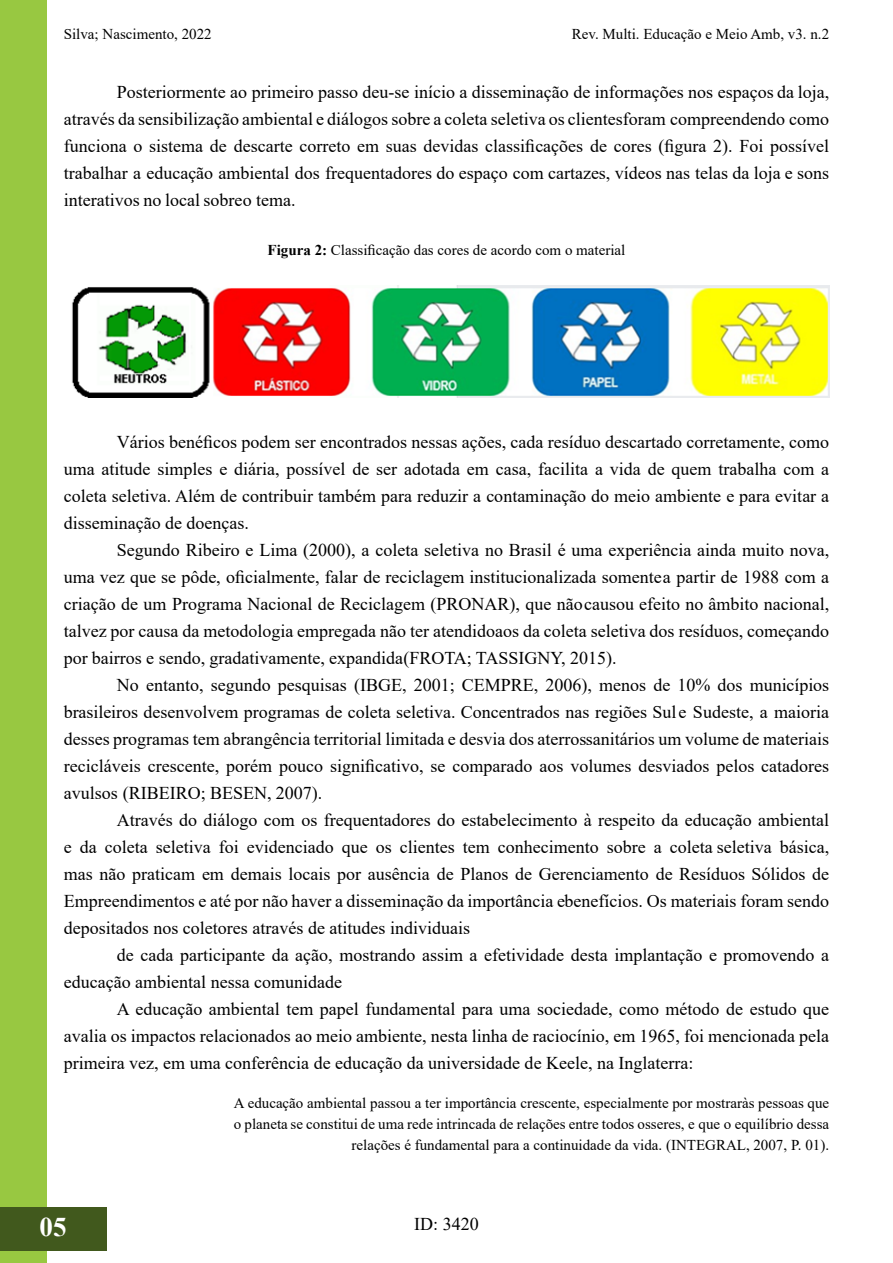
<style>
.page{position:relative;width:893px;height:1263px;background:#fff}
.page>*{position:absolute;margin:0;border:0;box-sizing:border-box;transform-origin:0 0}
.t1{font:700 27px "Times New Roman";color:#fff}
.t2{font:18px/27px "Times New Roman";color:#000;text-align:justify}
.t3{font:15px/21px "Times New Roman";color:#000;text-align:right}
.s1{font-weight:700}
</style>
<div class="page">
<div style="left:0;top:1px;width:47px;height:1262px;background:#98c841"></div>
<div style="left:0;top:1207px;width:106px;height:43px;background:#41591d"></div>
<img style="left:72px;top:285px;width:757px;height:112px">
<p class="t3" style="left:64px;top:23px;width:149px">Silva; Nascimento, 2022</p>
<p class="t3" style="left:572px;top:23px;width:259px">Rev. Multi. Educação e Meio Amb, v3. n.2</p>
<p class="t2" style="left:64px;top:77px;width:767px;text-indent:53px">Posteriormente ao primeiro passo deu-se início a disseminação de informações nos espaços da loja, através da sensibilização ambiental e diálogos sobre a coleta seletiva os clientes foram compreendendo como funciona o sistema de descarte correto em suas devidas classificações de cores (figura 2). Foi possível trabalhar a educação ambiental dos frequentadores do espaço com cartazes, vídeos nas telas da loja e sons interativos no local sobre o tema.</p>
<p class="t3" style="left:268px;top:239px;width:359px"><span class="s1">Figura 2:</span> Classificação das cores de acordo com o material</p>
<p class="t2" style="left:64px;top:428px;width:767px;text-indent:53px">Vários benéficos podem ser encontrados nessas ações, cada resíduo descartado corretamente, como uma atitude simples e diária, possível de ser adotada em casa, facilita a vida de quem trabalha com a coleta seletiva. Além de contribuir também para reduzir a contaminação do meio ambiente e para evitar a disseminação de doenças.</p>
<p class="t2" style="left:64px;top:536px;width:767px;text-indent:53px">Segundo Ribeiro e Lima (2000), a coleta seletiva no Brasil é uma experiência ainda muito nova, uma vez que se pôde, oficialmente, falar de reciclagem institucionalizada somente a partir de 1988 com a criação de um Programa Nacional de Reciclagem (PRONAR), que não causou efeito no âmbito nacional, talvez por causa da metodologia empregada não ter atendido aos da coleta seletiva dos resíduos, começando por bairros e sendo, gradativamente, expandida (FROTA; TASSIGNY, 2015).</p>
<p class="t2" style="left:64px;top:671px;width:767px;text-indent:53px">No entanto, segundo pesquisas (IBGE, 2001; CEMPRE, 2006), menos de 10% dos municípios brasileiros desenvolvem programas de coleta seletiva. Concentrados nas regiões Sul e Sudeste, a maioria desses programas tem abrangência territorial limitada e desvia dos aterros sanitários um volume de materiais recicláveis crescente, porém pouco significativo, se comparado aos volumes desviados pelos catadores avulsos (RIBEIRO; BESEN, 2007).</p>
<p class="t2" style="left:64px;top:806px;width:767px;text-indent:53px">Através do diálogo com os frequentadores do estabelecimento à respeito da educação ambiental e da coleta seletiva foi evidenciado que os clientes tem conhecimento sobre a coleta seletiva básica, mas não praticam em demais locais por ausência de Planos de Gerenciamento de Resíduos Sólidos de Empreendimentos e até por não haver a disseminação da importância e benefícios. Os materiais foram sendo depositados nos coletores através de atitudes individuais</p>
<p class="t2" style="left:64px;top:941px;width:767px;text-indent:53px">de cada participante da ação, mostrando assim a efetividade desta implantação e promovendo a educação ambiental nessa comunidade</p>
<p class="t2" style="left:64px;top:995px;width:767px;text-indent:53px">A educação ambiental tem papel fundamental para uma sociedade, como método de estudo que avalia os impactos relacionados ao meio ambiente, nesta linha de raciocínio, em 1965, foi mencionada pela primeira vez, em uma conferência de educação da universidade de Keele, na Inglaterra:</p>
<p class="t3" style="left:234px;top:1092px;width:597px">A educação ambiental passou a ter importância crescente, especialmente por mostrar às pessoas que o planeta se constitui de uma rede intrincada de relações entre todos os seres, e que o equilíbrio dessa relações é fundamental para a continuidade da vida. (INTEGRAL, 2007, P. 01).</p>
<h1 class="t1" style="left:40px;top:1207px;width:29px">05</h1>
<p class="t2" style="left:414px;top:1210px;width:66px">ID: 3420</p>
</div>
